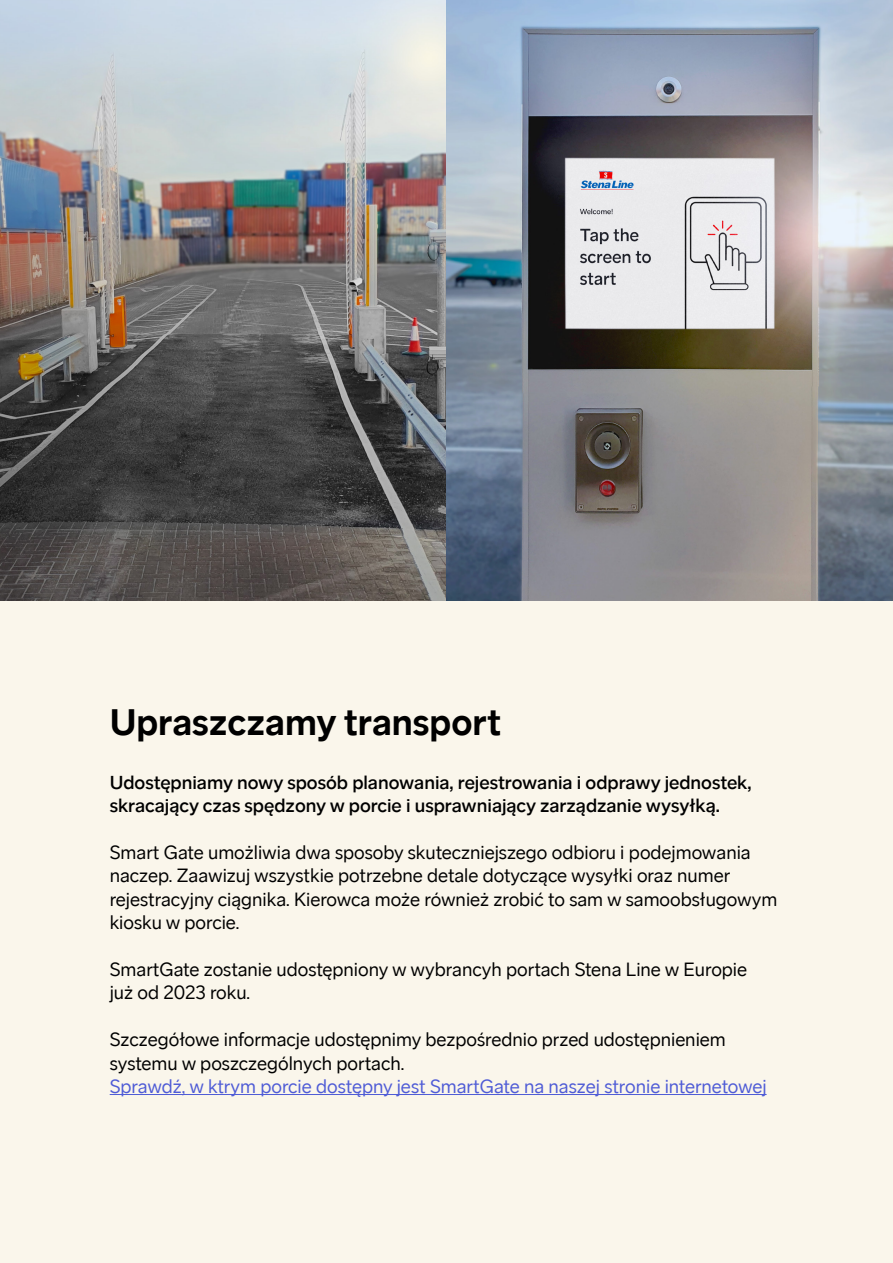
<style>
.page{position:relative;width:893px;height:1263px;background:#fff}
.page>*{position:absolute;margin:0;border:0;box-sizing:border-box;transform-origin:0 0}
.Heading_1{font:700 37.5px "Stena Sans";color:#000}
.t1{font:19.5px/23.4px "Stena Sans";color:#000}
.t2{font:500 19.5px/23.4px "Stena Sans";color:#000}
.t3{font:19.5px "Stena Sans";color:#4f5cd6}
</style>
<div class="page">
<div style="left:0;top:601px;width:893px;height:662px;background:#faf6eb"></div>
<hr style="left:110px;top:1094px;width:657px;height:1px;background:#4f5cd6">
<img style="left:0;top:0;width:893px;height:600px">
<p class="Heading_1" style="left:110px;top:700px;width:393px">Upraszczamy transport</p>
<p class="t2" style="left:110px;top:770px;width:643px">Udostępniamy nowy sposób planowania, rejestrowania i odprawy jednostek, skracający czas spędzony w porcie i usprawniający zarządzanie wysyłką.</p>
<p class="t1" style="left:110px;top:841px;width:669px">Smart Gate umożliwia dwa sposoby skuteczniejszego odbioru i podejmowania naczep. Zaawizuj wszystkie potrzebne detale dotyczące wysyłki oraz numer rejestracyjny ciągnika. Kierowca może również zrobić to sam w samoobsługowym kiosku w porcie.</p>
<p class="t1" style="left:110px;top:958px;width:639px">SmartGate zostanie udostępniony w wybrancyh portach Stena Line w Europie już od 2023 roku.</p>
<p class="t1" style="left:110px;top:1028px;width:618px">Szczegółowe informacje udostępnimy bezpośrednio przed udostępnieniem systemu w poszczególnych portach.</p>
<p class="t3" style="left:110px;top:1075px;width:658px">Sprawdź, w ktrym porcie dostępny jest SmartGate na naszej stronie internetowej</p>
</div>
